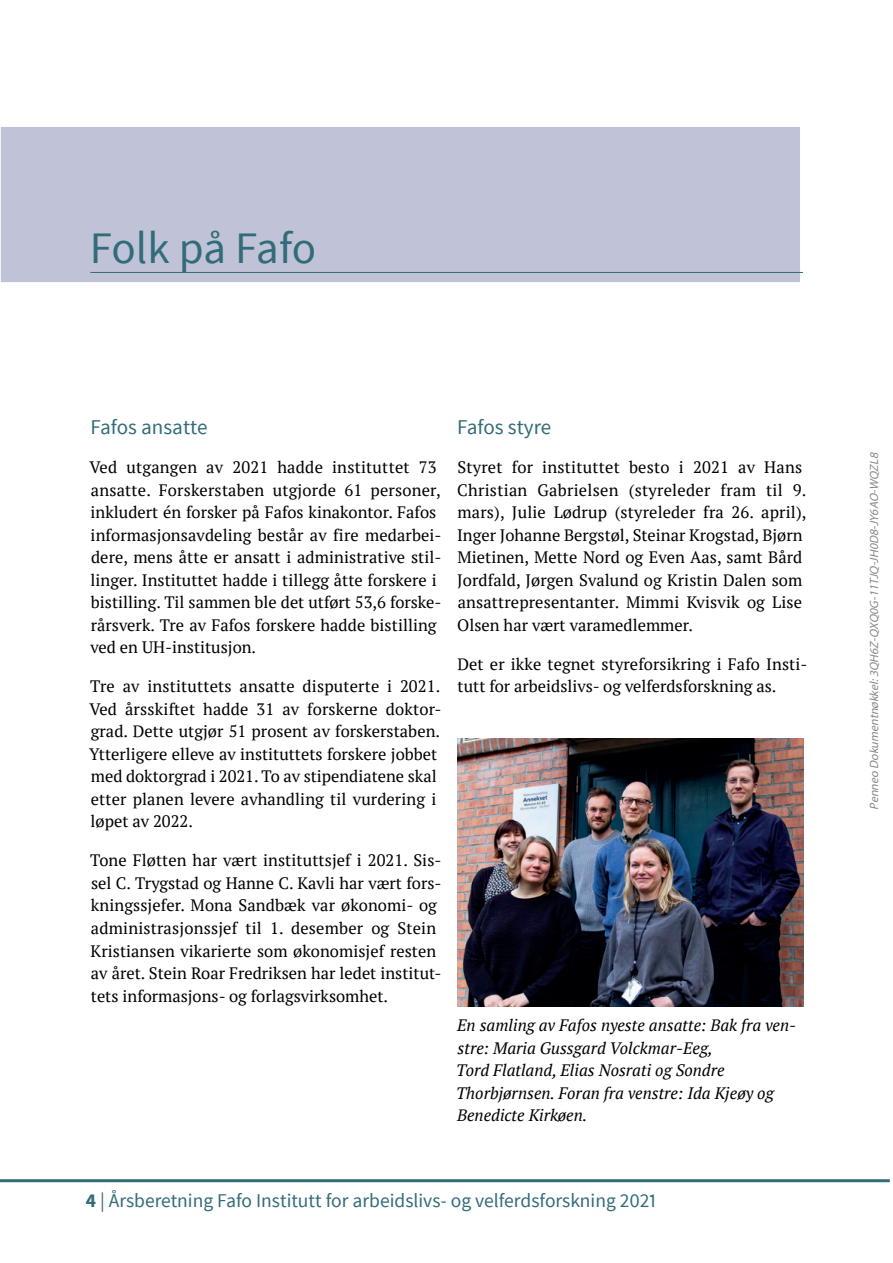
<style>
.page{position:relative;width:893px;height:1263px;background:#fff}
.page>*{position:absolute;margin:0;border:0;box-sizing:border-box;transform-origin:0 0}
.t1{font:45px "Source Sans Pro";letter-spacing:-.01em;color:#326c79}
.t2{font:21px "Source Sans Pro";color:#326c79}
.t3{font:19.5px "Source Sans Pro";color:#326c79}
.t4{font:16.5px/22.5px "PT Serif";letter-spacing:.005em;color:#000}
.t5{font:italic 16.5px/22.5px "PT Serif";color:#000}
.t6{font:italic 12px "Myriad Pro";color:#888}
.s1{font-weight:700}
</style>
<div class="page">
<div style="left:0;top:125px;width:801px;height:159px;background:#c0c2d7;border:2px solid #fff"></div>
<hr style="left:0;top:1179px;width:890px;height:3px;background:#326c79">
<hr style="left:90px;top:272px;width:713px;height:1px;background:#326c79">
<img style="left:457px;top:739px;width:347px;height:268px">
<h1 class="t1" style="left:90px;top:224px;width:228px">Folk på Fafo</h1>
<p class="t2" style="left:90px;top:416px;width:118px">Fafos ansatte</p>
<p class="t4" style="left:90px;top:457px;width:354px">Ved utgangen av 2021 hadde instituttet 73 ansatte. Forskerstaben utgjorde 61 personer, inkludert én forsker på Fafos kinakontor. Fafos informasjonsavdeling består av fire medarbei&shy;dere, mens åtte er ansatt i administrative stil&shy;linger. Instituttet hadde i tillegg åtte forskere i bistilling. Til sammen ble det utført 53,6 forske&shy;rårsverk. Tre av Fafos forskere hadde bistilling ved en UH-institusjon.</p>
<p class="t4" style="left:89px;top:676px;width:354px">Tre av instituttets ansatte disputerte i 2021.<br>Ved årsskiftet hadde 31 av forskerne doktor&shy;grad. Dette utgjør 51 prosent av forskerstaben.<br>Ytterligere elleve av instituttets forskere jobbet med doktorgrad i 2021. To av stipendiatene skal etter planen levere avhandling til vurdering i løpet av 2022.</p>
<p class="t4" style="left:90px;top:850px;width:353px">Tone Fløtten har vært instituttsjef i 2021. Sis&shy;sel C. Trygstad og Hanne C. Kavli har vært fors&shy;kningssjefer. Mona Sandbæk var økonomi- og administrasjonssjef til 1. desember og Stein Kristiansen vikarierte som økonomisjef resten av året. Stein Roar Fredriksen har ledet institut&shy;tets informasjons- og forlagsvirksomhet.</p>
<p class="t2" style="left:457px;top:416px;width:95px">Fafos styre</p>
<p class="t4" style="left:457px;top:457px;width:351px">Styret for instituttet besto i 2021 av Hans Christian Gabrielsen (styreleder fram til 9. mars), Julie Lødrup (styreleder fra 26. april), Inger Johanne Bergstøl, Steinar Krogstad, Bjørn Mietinen, Mette Nord og Even Aas, samt Bård Jordfald, Jørgen Svalund og Kristin Dalen som ansattrepresentanter. Mimmi Kvisvik og Lise Olsen har vært varamedlemmer.</p>
<p class="t4" style="left:457px;top:653px;width:352px">Det er ikke tegnet styreforsikring i Fafo Insti&shy;tutt for arbeidslivs- og velferdsforskning as.</p>
<p class="t5" style="left:456px;top:1014px;width:341px">En samling av Fafos nyeste ansatte: Bak fra ven&shy;stre: Maria Gussgard Volckmar-Eeg,<br>Tord Flatland, Elias Nosrati og Sondre Thorbjørnsen. Foran fra venstre: Ida Kjeøy og Benedicte Kirkøen.</p>
<p class="t3" style="left:85px;top:1189px;width:572px"><span class="s1">4</span> | Årsberetning Fafo Institutt for arbeidslivs- og velferdsforskning 2021</p>
<p class="t6" style="left:869px;top:810px;width:361px;rotate:-90deg">Penneo Dokumentnøkkel:3QH6Z-QXQ0G-11TJQ-JH0D8-JY6AO-WQZL8</p>
</div>
